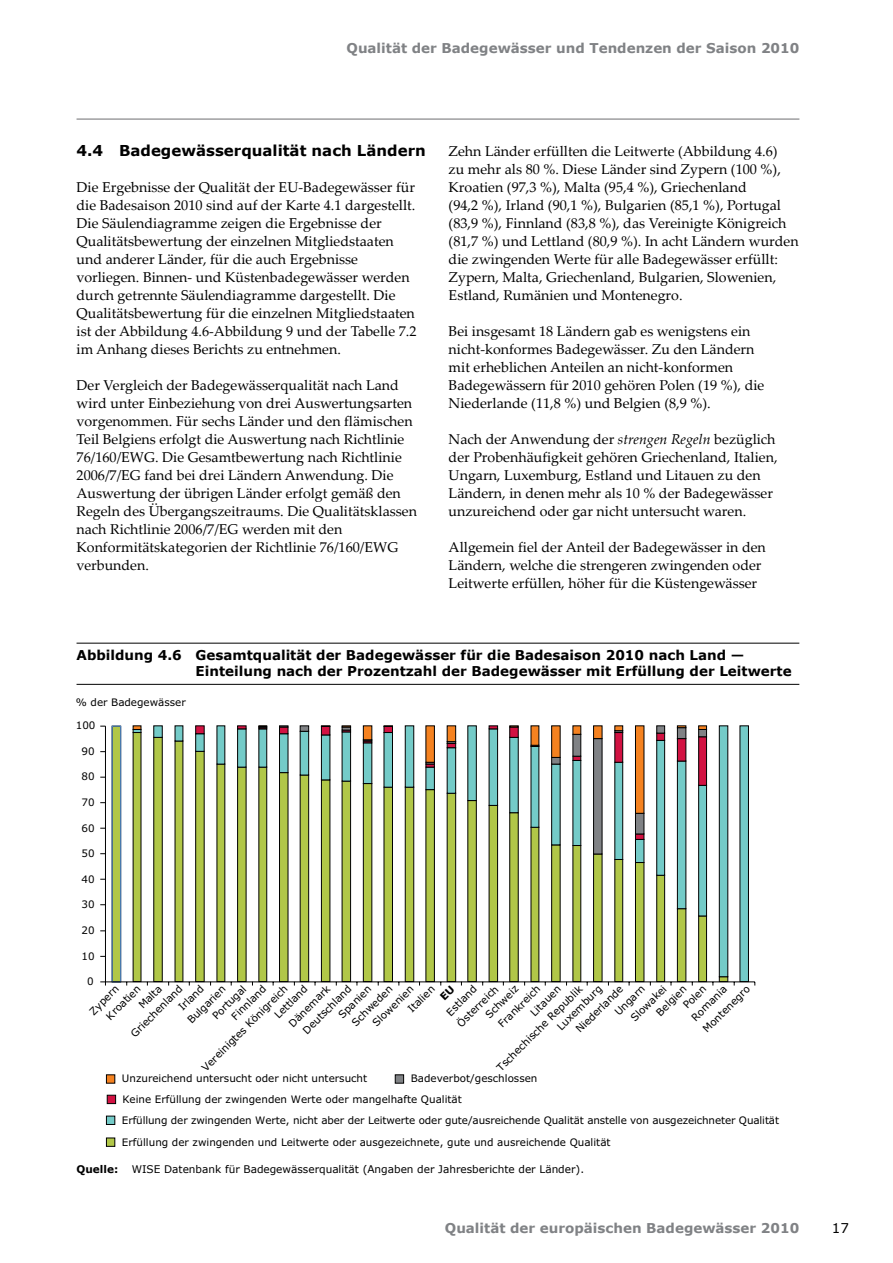
<style>
.page{position:relative;width:893px;height:1263px;background:#fff}
.page>*{position:absolute;margin:0;border:0;box-sizing:border-box;transform-origin:0 0}
.t1{font:700 15px "Verdana";color:#000}
.t2{font:14.25px/18px "Palatino Linotype";color:#000}
.t3{font:700 13.5px/16.5px "Verdana";color:#000}
.t4{font:700 13.5px "Verdana";color:#808285}
.t5{font:13.5px "Verdana";color:#000}
.t6{font:10.5px "Verdana";color:#000}
.t7{font:700 10.5px "Verdana";color:#000}
.t8{font:10.35px/20.7px "Verdana";color:#000}
.s1{font-style:italic}
</style>
<div class="page">
<hr style="left:77px;top:119px;width:722px;height:1px;background:#6d6e71">
<hr style="left:77px;top:643px;width:722px;height:1px;background:#000">
<hr style="left:77px;top:684px;width:722px;height:1px;background:#000">
<div style="left:112px;top:726px;width:9px;height:256px;background:#b1c748"></div>
<div style="left:112px;top:726px;width:9px;height:256px;border:1px solid #4e82bc"></div>
<svg style="left:133px;top:725px;width:616px;height:256px"></svg>
<svg style="left:195px;top:814px;width:63px;height:26px"></svg>
<svg style="left:258px;top:814px;width:449px;height:40px"></svg>
<svg style="left:133px;top:725px;width:574px;height:89px"></svg>
<hr style="left:105px;top:726px;width:1px;height:256px;background:#000">
<hr style="left:105px;top:981px;width:650px;height:1px;background:#000">
<svg style="left:100px;top:981px;width:6px;height:4px"></svg>
<div style="left:106px;top:1074px;width:9px;height:9px;background:#f58220;border:1px solid #000"></div>
<div style="left:395px;top:1074px;width:9px;height:9px;background:#808285;border:1px solid #000"></div>
<div style="left:107px;top:1095px;width:9px;height:9px;background:#d21242;border:1px solid #000"></div>
<div style="left:106px;top:1116px;width:9px;height:9px;background:#74cbc8;border:1px solid #000"></div>
<div style="left:106px;top:1138px;width:9px;height:8px;background:#b1c748;border:1px solid #000"></div>
<svg style="left:440px;top:982px;width:15px;height:4px"></svg>
<p class="t4" style="left:347px;top:40px;width:454px">Qualität der Badegewässer und Tendenzen der Saison 2010</p>
<p class="t1" style="left:77px;top:141px;width:351px">4.4 Badegewässerqualität nach Ländern</p>
<p class="t2" style="left:77px;top:177px;width:342px">Die Ergebnisse der Qualität der EU-Badegewässer für die Badesaison 2010 sind auf der Karte 4.1 dargestellt.<br>Die Säulendiagramme zeigen die Ergebnisse der Qualitätsbewertung der einzelnen Mitgliedstaaten und anderer Länder, für die auch Ergebnisse vorliegen. Binnen- und Küstenbadegewässer werden durch getrennte Säulendiagramme dargestellt. Die Qualitätsbewertung für die einzelnen Mitgliedstaaten ist der Abbildung 4.6-Abbildung 9 und der Tabelle 7.2 im Anhang dieses Berichts zu entnehmen.</p>
<p class="t2" style="left:77px;top:375px;width:342px">Der Vergleich der Badegewässerqualität nach Land wird unter Einbeziehung von drei Auswertungsarten vorgenommen. Für sechs Länder und den flämischen Teil Belgiens erfolgt die Auswertung nach Richtlinie 76/160/EWG. Die Gesamtbewertung nach Richtlinie 2006/7/EG fand bei drei Ländern Anwendung. Die Auswertung der übrigen Länder erfolgt gemäß den Regeln des Übergangszeitraums. Die Qualitätsklassen nach Richtlinie 2006/7/EG werden mit den Konformitätskategorien der Richtlinie 76/160/EWG verbunden.</p>
<p class="t2" style="left:449px;top:141px;width:352px">Zehn Länder erfüllten die Leitwerte (Abbildung 4.6)<br>zu mehr als 80 %. Diese Länder sind Zypern (100 %), Kroatien (97,3 %), Malta (95,4 %), Griechenland<br>(94,2 %), Irland (90,1 %), Bulgarien (85,1 %), Portugal (83,9 %), Finnland (83,8 %), das Vereinigte Königreich (81,7 %) und Lettland (80,9 %). In acht Ländern wurden die zwingenden Werte für alle Badegewässer erfüllt:<br>Zypern, Malta, Griechenland, Bulgarien, Slowenien, Estland, Rumänien und Montenegro.</p>
<p class="t2" style="left:449px;top:321px;width:317px">Bei insgesamt 18 Ländern gab es wenigstens ein nicht-konformes Badegewässer. Zu den Ländern mit erheblichen Anteilen an nicht-konformen Badegewässern für 2010 gehören Polen (19 %), die Niederlande (11,8 %) und Belgien (8,9 %).</p>
<p class="t2" style="left:449px;top:429px;width:330px">Nach der Anwendung der <span class="s1">strengen Regeln</span> bezüglich der Probenhäufigkeit gehören Griechenland, Italien, Ungarn, Luxemburg, Estland und Litauen zu den Ländern, in denen mehr als 10 % der Badegewässer unzureichend oder gar nicht untersucht waren.</p>
<p class="t2" style="left:449px;top:537px;width:319px">Allgemein fiel der Anteil der Badegewässer in den<br>Ländern, welche die strengeren zwingenden oder<br>Leitwerte erfüllen, höher für die Küstengewässer</p>
<p class="t3" style="left:196px;top:646px;width:598px;text-indent:-119px">Abbildung 4.6 Gesamtqualität der Badegewässer für die Badesaison 2010 nach Land —<br>Einteilung nach der Prozentzahl der Badegewässer mit Erfüllung der Leitwerte</p>
<p class="t8" style="left:76px;top:692px;width:111px">% der Badegewässer</p>
<p class="t8" style="left:76px;top:715px;width:21px">100</p>
<p class="t8" style="left:82px;top:740px;width:15px">90</p>
<p class="t8" style="left:82px;top:766px;width:15px">80</p>
<p class="t8" style="left:82px;top:791px;width:15px">70</p>
<p class="t8" style="left:82px;top:817px;width:15px">60</p>
<p class="t8" style="left:82px;top:843px;width:15px">50</p>
<p class="t8" style="left:82px;top:868px;width:15px">40</p>
<p class="t8" style="left:82px;top:894px;width:15px">30</p>
<p class="t8" style="left:82px;top:919px;width:15px">20</p>
<p class="t8" style="left:82px;top:945px;width:15px">10</p>
<p class="t8" style="left:87px;top:971px;width:8px">0</p>
<p class="t8" style="left:283px;top:1017px;width:55px;rotate:-45deg">Dänemark</p>
<p class="t8" style="left:268px;top:1009px;width:44px;rotate:-45deg">Lettland</p>
<p class="t8" style="left:491px;top:1062px;width:118px;rotate:-45deg">Tschechische Republik</p>
<p class="t8" style="left:650px;top:1006px;width:40px;rotate:-45deg">Belgien</p>
<p class="t8" style="left:83px;top:1005px;width:38px;rotate:-45deg">Zypern</p>
<p class="t8" style="left:492px;top:1018px;width:56px;rotate:-45deg">Frankreich</p>
<p class="t8" style="left:196px;top:1062px;width:118px;rotate:-45deg">Vereinigtes Königreich</p>
<p class="t8" style="left:677px;top:999px;width:30px;rotate:-45deg">Polen</p>
<p class="t8" style="left:297px;top:1025px;width:66px;rotate:-45deg">Deutschland</p>
<p class="t8" style="left:125px;top:1027px;width:70px;rotate:-45deg">Griechenland</p>
<p class="t8" style="left:441px;top:1006px;width:40px;rotate:-45deg">Estland</p>
<p class="t8" style="left:570px;top:1023px;width:63px;rotate:-45deg">Niederlande</p>
<p class="t8" style="left:173px;top:1001px;width:32px;rotate:-45deg">Irland</p>
<p class="t8" style="left:697px;top:1023px;width:63px;rotate:-45deg">Montenegro</p>
<p class="t8" style="left:133px;top:999px;width:30px;rotate:-45deg">Malta</p>
<p class="t8" style="left:218px;top:1003px;width:45px;line-height:14px;text-indent:-13px;rotate:-45deg">Portugal<br>Finnland</p>
<p class="t8" style="left:625px;top:1012px;width:47px;rotate:-45deg">Slowakei</p>
<p class="t8" style="left:451px;top:1017px;width:55px;rotate:-45deg">Österreich</p>
<p class="t8" style="left:609px;top:1006px;width:39px;rotate:-45deg">Ungarn</p>
<p class="t8" style="left:100px;top:1010px;width:45px;rotate:-45deg">Kroatien</p>
<p class="t8" style="left:479px;top:1009px;width:43px;rotate:-45deg">Schweiz</p>
<p class="t8" style="left:182px;top:1014px;width:51px;rotate:-45deg">Bulgarien</p>
<p class="t8" style="left:332px;top:1009px;width:43px;rotate:-45deg">Spanien</p>
<p class="t8" style="left:402px;top:1003px;width:35px;rotate:-45deg">Italien</p>
<p class="t8" style="left:346px;top:1017px;width:54px;rotate:-45deg">Schweden</p>
<p class="t8" style="left:367px;top:1017px;width:54px;rotate:-45deg">Slowenien</p>
<p class="t8" style="left:525px;top:1006px;width:40px;rotate:-45deg">Litauen</p>
<p class="t8" style="left:686px;top:1011px;width:47px;rotate:-45deg">Romania</p>
<p class="t8" style="left:551px;top:1021px;width:60px;rotate:-45deg">Luxemburg</p>
<p class="t8" style="left:122px;top:1068px;width:247px">Unzureichend untersucht oder nicht untersucht</p>
<p class="t8" style="left:122px;top:1068px;width:659px;text-indent:289px">Badeverbot/geschlossen<br>Keine Erfüllung der zwingenden Werte oder mangelhafte Qualität<br>Erfüllung der zwingenden Werte, nicht aber der Leitwerte oder gute/ausreichende Qualität anstelle von ausgezeichneter Qualität</p>
<p class="t8" style="left:122px;top:1131px;width:490px">Erfüllung der zwingenden und Leitwerte oder ausgezeichnete, gute und ausreichende Qualität</p>
<p class="t7" style="left:77px;top:1162px;width:43px">Quelle:</p>
<p class="t6" style="left:132px;top:1162px;width:454px">WISE Datenbank für Badegewässerqualität (Angaben der Jahresberichte der Länder).</p>
<p class="t4" style="left:445px;top:1219px;width:356px">Qualität der europäischen Badegewässer 2010</p>
<p class="t5" style="left:832px;top:1219px;width:19px">17</p>
</div>
